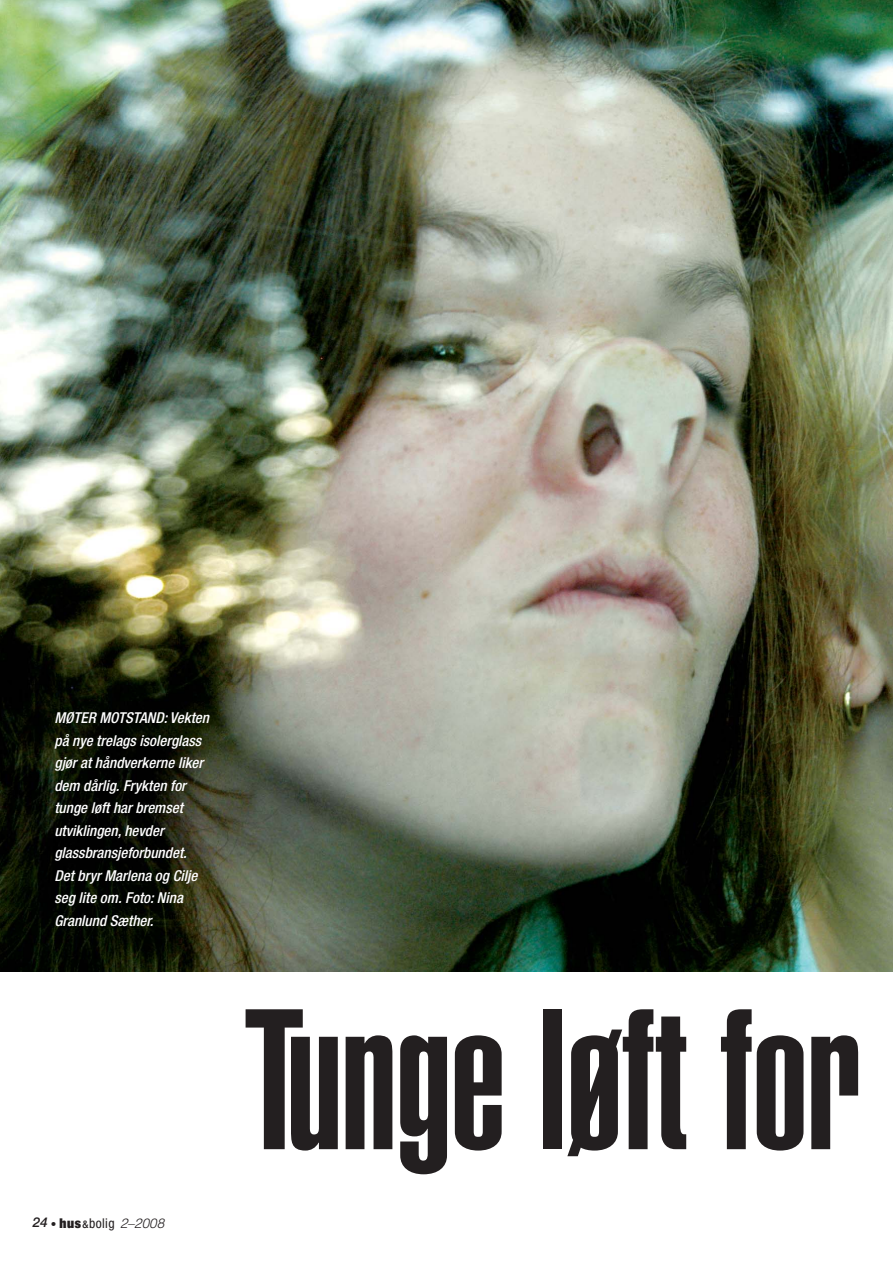
<style>
.page{position:relative;width:893px;height:1263px;background:#fff}
.page>*{position:absolute;margin:0;border:0;box-sizing:border-box;transform-origin:0 0}
.t1{font:900 extra-condensed 196.5px "Helvetica";color:#231f20}
.t2{font:italic 500 condensed 15px/22.5px "Helvetica Neue";color:#fff}
.t3{font:italic 300 13.5px "Helvetica LT Std";color:#231f20}
.s1{font-family:"Helvetica Neue LT";font-weight:500}
.s2{font-family:"Helvetica Neue";font-style:normal;font-size:11.25px}
.s3{font-family:"Helvetica Neue";font-weight:900;font-style:normal;font-stretch:expanded}
.s4{font-family:"Helvetica Neue";font-weight:500;font-style:normal;font-stretch:condensed;font-size:10.5px}
.s5{font-family:"Helvetica Neue";font-weight:400;font-style:normal;font-stretch:condensed}
</style>
<div class="page">
<img style="left:0;top:0;width:892px;height:972px">
<p class="t2" style="left:54px;top:708px;width:159px">MØTER MOTSTAND:Vekten på nye trelags isolerglass gjørat håndverkerne liker dem dårlig.Frykten for tunge løft harbremset utviklingen,hevder glassbransjeforbundet.<br>Det bryrMarlena og Cilje seg lite om.Foto:Nina<br>Granlund Sæther.</p>
<p class="t3" style="left:33px;top:1216px;width:133px"><span class="s1">24</span> <span class="s2">•</span> <span class="s3">hus</span><span class="s4">&amp;</span><span class="s5">bolig</span> 2–2008</p>
<h1 class="t1" style="left:243px;top:1009px;width:620px">Tunge løft for</h1>
</div>
